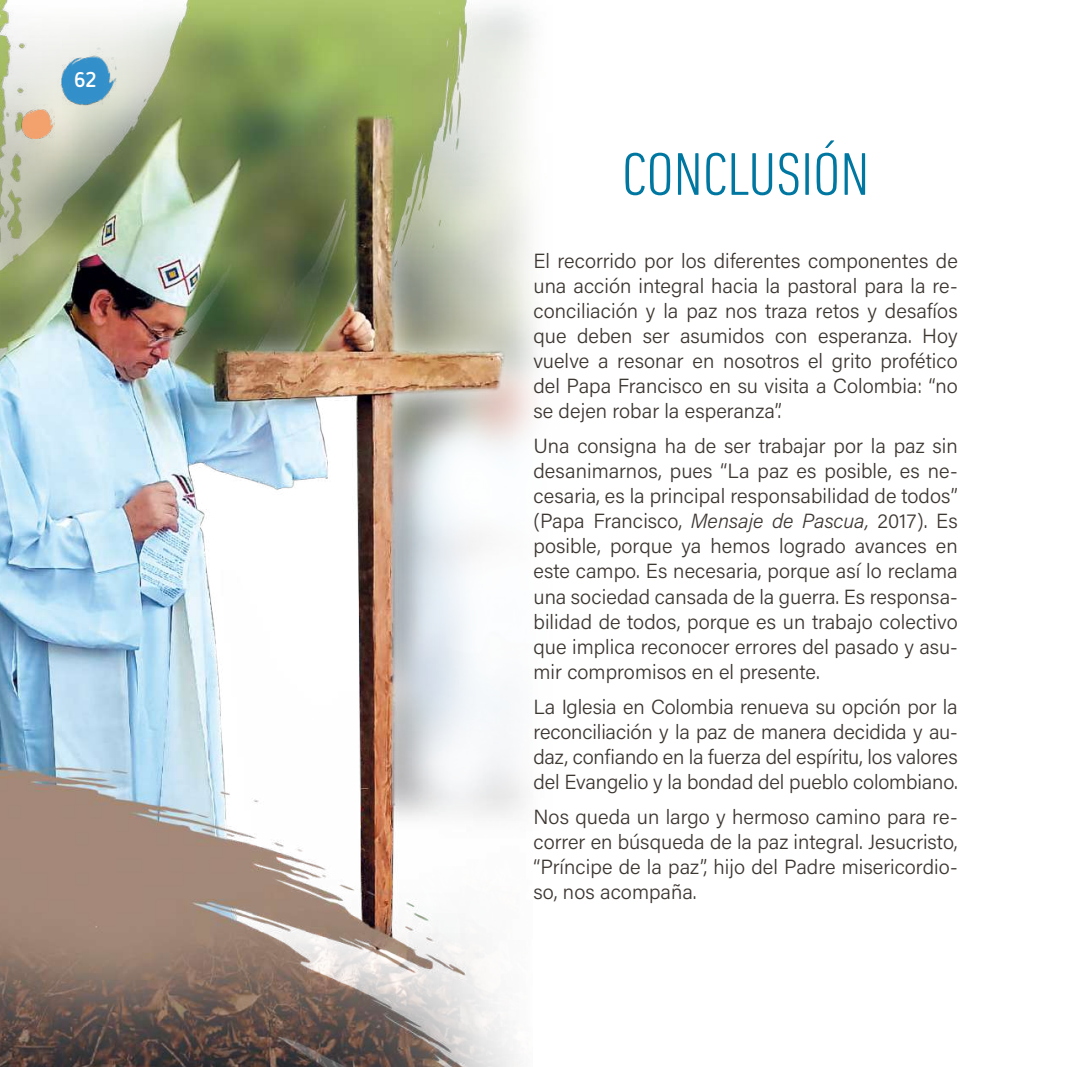
<style>
.page{position:relative;width:1067px;height:1067px;background:#fff}
.page>*{position:absolute;margin:0;border:0;box-sizing:border-box;transform-origin:0 0}
.t1{font:300 condensed 61.25px "DIN Next LT Pro";letter-spacing:-.01em;color:#0077a0;scale:1.1 1}
.t2{font:500 21px "Blogger Sans";color:#fff}
.t3{font:20.47px/25px "Acumin Variable Concept";letter-spacing:.01em;color:#3d3732;text-align:justify}
</style>
<div class="page">
<img style="left:0;top:0;width:537px;height:1067px">
<img style="left:58px;top:39px;width:68px;height:82px">
<img style="left:17px;top:100px;width:41px;height:49px">
<p class="t2" style="left:74px;top:67px;width:23px">62</p>
<h1 class="t1" style="left:621px;top:139px;width:227px">CONCLUSIÓN</h1>
<p class="t3" style="left:533px;top:248px;width:426px">El recorrido por los diferentes componentes de una acción integral hacia la pastoral para la re&shy;conciliación y la paz nos traza retos y desafíos que deben ser asumidos con esperanza. Hoy vuelve a resonar en nosotros el grito profético del Papa Francisco en su visita a Colombia: “no se dejen robar la esperanza”.</p>
<p class="t3" style="left:533px;top:433px;width:426px">Una consigna ha de ser trabajar por la paz sin desanimarnos, pues “La paz es posible, es ne&shy;cesaria, es la principal responsabilidad de todos” (Papa Francisco, Mensaje de Pascua, 2017). Es posible, porque ya hemos logrado avances en este campo. Es necesaria, porque así lo reclama una sociedad cansada de la guerra. Es responsa&shy;bilidad de todos, porque es un trabajo colectivo que implica reconocer errores del pasado y asu&shy;mir compromisos en el presente.</p>
<p class="t3" style="left:533px;top:693px;width:426px">La Iglesia en Colombia renueva su opción por la reconciliación y la paz de manera decidida y au&shy;daz, confiando en la fuerza del espíritu, los valores del Evangelio y la bondad del pueblo colombiano.</p>
<p class="t3" style="left:533px;top:803px;width:426px">Nos queda un largo y hermoso camino para re&shy;correr en búsqueda de la paz integral. Jesucristo, “Príncipe de la paz”, hijo del Padre misericordio&shy;so, nos acompaña.</p>
</div>
